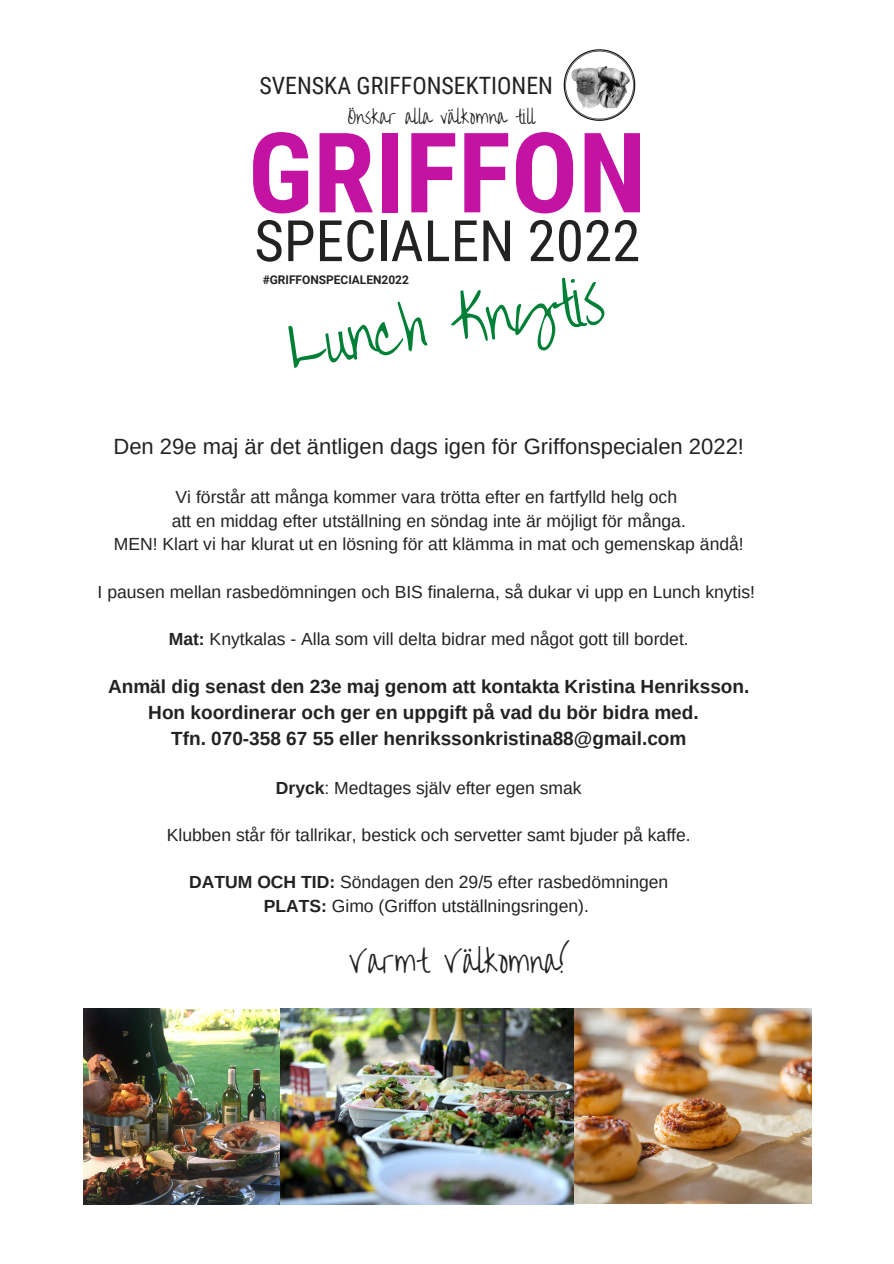
<style>
.page{position:relative;width:894px;height:1264px;background:#fff}
.page>*{position:absolute;margin:0;border:0;box-sizing:border-box;transform-origin:0 0}
.t1{font:700 111.3px "Roboto Condensed";color:#c412a2}
.t2{font:58.95px "Overthe Rainbow";color:#008037}
.t3{font:57.15px "Roboto Condensed";color:#222}
.t4{font:29.55px "Overthe Rainbow";color:#222}
.t5{font:23.85px "Roboto Condensed";color:#222}
.t6{font:22.05px "Arimo";color:#222}
.t7{font:700 19.05px "Arimo";color:#222}
.t8{font:17.85px "Overthe Rainbow";color:#222}
.t9{font:17.55px "Arimo";color:#222}
.t10{font:700 12px "Roboto";color:#222}
.s1{font-weight:700}
</style>
<div class="page">
<img style="left:83px;top:1008px;width:727px;height:196px">
<img style="left:563px;top:49px;width:73px;height:72px">
<p class="t5" style="left:259px;top:72px;width:295px">SVENSKA GRIFFONSEKTIONEN</p>
<p class="t8" style="left:347px;top:108px;width:189px">Önskar alla välkomna till</p>
<p class="t1" style="left:248px;top:109px;width:400px">GRIFFON</p>
<p class="t3" style="left:254px;top:208px;width:387px">SPECIALEN 2022</p>
<p class="t10" style="left:263px;top:272px;width:148px">#GRIFFONSPECIALEN2022</p>
<p class="t2" style="left:285px;top:313px;width:318px;rotate:-8deg">Lunch Knytis</p>
<p class="t6" style="left:113px;top:433px;width:632px">Den 29e maj är det äntligen dags igen för Griffonspecialen 2022!</p>
<p class="t9" style="left:175px;top:487px;width:503px">Vi förstår att många kommer vara trötta efter en fartfylld helg och</p>
<p class="t9" style="left:172px;top:511px;width:515px">att en middag efter utställning en söndag inte är möjligt för många.</p>
<p class="t9" style="left:114px;top:534px;width:631px">MEN! Klart vi har klurat ut en lösning för att klämma in mat och gemenskap ändå!</p>
<p class="t9" style="left:98px;top:582px;width:658px">I pausen mellan rasbedömningen och BIS finalerna, så dukar vi upp en Lunch knytis!</p>
<p class="t9" style="left:169px;top:629px;width:521px"><span class="s1">Mat:</span> Knytkalas - Alla som vill delta bidrar med något gott till bordet.</p>
<p class="t7" style="left:108px;top:676px;width:642px">Anmäl dig senast den 23e maj genom att kontakta Kristina Henriksson.</p>
<p class="t7" style="left:148px;top:702px;width:551px">Hon koordinerar och ger en uppgift på vad du bör bidra med.</p>
<p class="t7" style="left:171px;top:728px;width:516px">Tfn. 070-358 67 55 eller henrikssonkristina88@gmail.com</p>
<p class="t9" style="left:276px;top:777px;width:307px"><span class="s1">Dryck</span>: Medtages själv efter egen smak</p>
<p class="t9" style="left:167px;top:825px;width:525px">Klubben står för tallrikar, bestick och servetter samt bjuder på kaffe.</p>
<p class="t9" style="left:189px;top:872px;width:480px"><span class="s1">DATUM OCH TID:</span> Söndagen den 29/5 efter rasbedömningen</p>
<p class="t9" style="left:264px;top:896px;width:326px"><span class="s1">PLATS:</span> Gimo (Griffon utställningsringen).</p>
<p class="t4" style="left:349px;top:945px;width:222px">Varmt Välkomna!</p>
</div>
